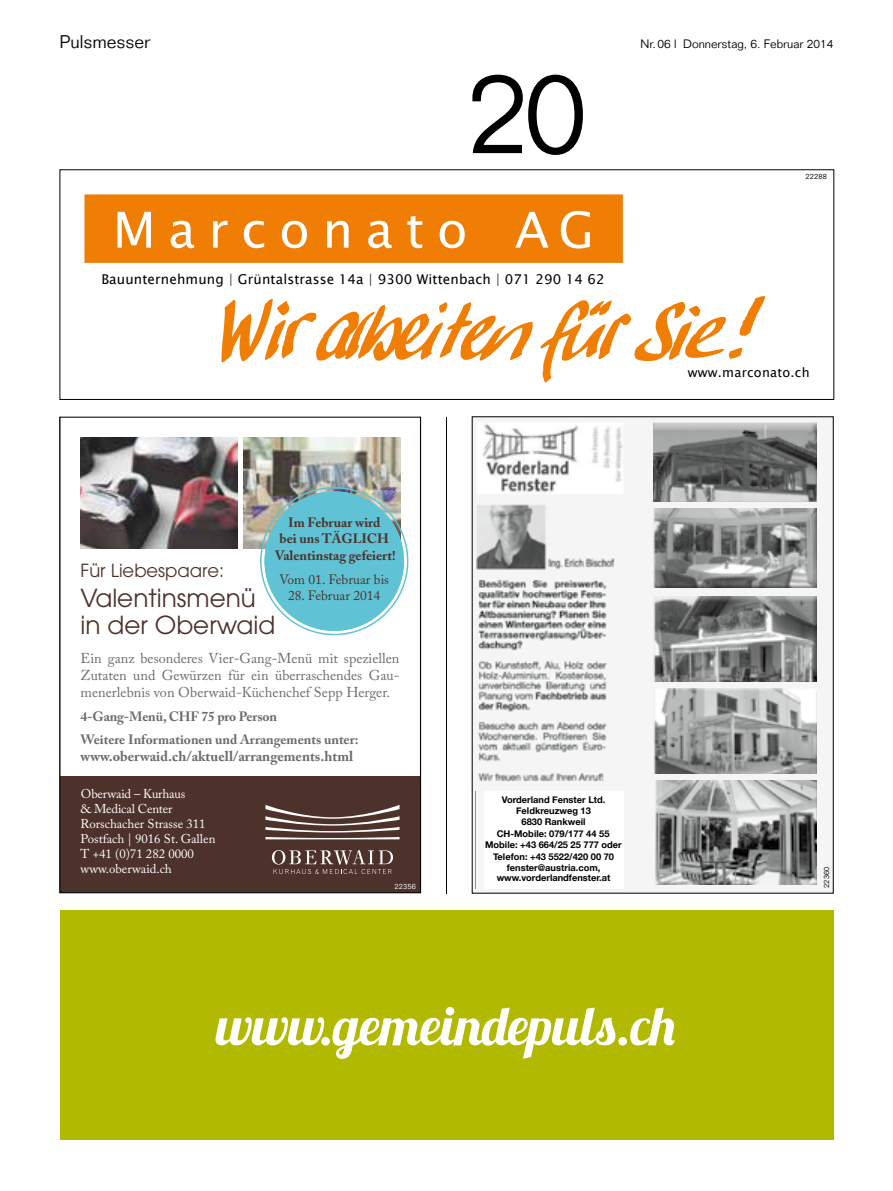
<style>
.page{position:relative;width:893px;height:1191px;background:#fff}
.page>*{position:absolute;margin:0;border:0;box-sizing:border-box;transform-origin:0 0}
.t1{font:300 114px "Folio";color:#000}
.t2{font:54px "Lobster 1.3";color:#fff}
.t3{font:24.75px/27px "Avant Garde";color:#4d322b}
.t4{font:18px "Avant Garde";color:#4d322b}
.t5{font:300 18px "Folio";color:#000}
.t6{font:14.25px/17.2px "Adobe Caslon Pro";color:#6a6c6c;text-align:justify}
.t7{font:700 14.25px "Adobe Caslon Pro";color:#6a6c6c}
.t8{font:700 13.5px/23.2px "Adobe Caslon Pro";color:#6a6c6c}
.t9{font:13.5px "Lucida Sans Unicode";letter-spacing:.01em;color:#000}
.t10{font:700 13.5px/16.5px "Adobe Caslon";color:#4d322b;text-align:center}
.t11{font:13.5px "Adobe Caslon";color:#4d322b}
.t12{font:12.75px/15px "Adobe Caslon Pro";color:#fff}
.t13{font:12.75px "Lucida Sans Unicode";letter-spacing:.02em;color:#000}
.t14{font:300 12px "Folio";color:#000}
.t15{font:700 9.3px/11.1px "Helvetica Neue";color:#000;text-align:center}
.t16{font:300 7.5px "Folio";letter-spacing:.02em;color:#000}
.t17{font:300 7.5px "Folio";letter-spacing:.02em;color:#fff}
</style>
<div class="page">
<hr style="left:446px;top:417px;width:1px;height:477px;background:#000">
<div style="left:60px;top:169px;width:774px;height:231px;border:1px solid #000"></div>
<svg style="left:540px;top:296px;width:225px;height:86px"></svg>
<svg style="left:221px;top:299px;width:312px;height:64px"></svg>
<svg style="left:84px;top:194px;width:539px;height:69px;background:#f18a1e"></svg>
<div style="left:60px;top:776px;width:361px;height:116px;background:#4d322b"></div>
<svg style="left:265px;top:805px;width:135px;height:34px"></svg>
<svg style="left:272px;top:850px;width:121px;height:24px"></svg>
<img style="left:243px;top:437px;width:158px;height:111px">
<img style="left:81px;top:437px;width:157px;height:111px">
<div style="left:265px;top:491px;width:139px;height:140px;background:#5fc3d5;border-radius:50%"></div>
<div style="left:265px;top:491px;width:139px;height:140px;border:4px solid #5fc3d5;border-radius:50%"></div>
<div style="left:60px;top:910px;width:773px;height:230px;background:#b1b900"></div>
<div style="left:475px;top:422px;width:342px;height:467px;background:#f5f5f5"></div>
<img style="left:654px;top:422px;width:163px;height:79px">
<img style="left:654px;top:508px;width:163px;height:80px">
<img style="left:654px;top:596px;width:163px;height:85px">
<img style="left:654px;top:688px;width:163px;height:85px">
<img style="left:654px;top:781px;width:163px;height:103px">
<img style="left:475px;top:497px;width:155px;height:73px">
<img style="left:474px;top:419px;width:150px;height:78px">
<img style="left:475px;top:570px;width:144px;height:220px">
<svg style="left:476px;top:791px;width:148px;height:98px"></svg>
<div style="left:609px;top:570px;width:10px;height:154px;background:#f5f5f5"></div>
<img style="left:619px;top:744px;width:9px;height:46px">
<img style="left:619px;top:724px;width:9px;height:20px">
<img style="left:619px;top:570px;width:9px;height:154px">
<img style="left:628px;top:646px;width:10px;height:154px">
<div style="left:624px;top:569px;width:11px;height:154px;background:#f5f5f5"></div>
<h3 class="t5" style="left:60px;top:31px;width:92px">Pulsmesser</h3>
<h1 class="t1" style="left:466px;top:45px;width:123px">20</h1>
<h3 class="t9" style="left:101px;top:268px;width:505px">Bauunternehmung | Grüntalstrasse 14a | 9300 Wittenbach | 071 290 14 62</h3>
<p class="t14" style="left:640px;top:36px;width:194px">Nr.06 l Donnerstag, 6. Februar 2014</p>
<p class="t16" style="left:805px;top:172px;width:23px">22288</p>
<h3 class="t13" style="left:688px;top:363px;width:123px">www.marconato.ch</h3>
<h3 class="t10" style="left:275px;top:514px;width:122px">Im Februar wird<br>bei uns TÄGLICH<br>Valentinstag gefeiert!</h3>
<h3 class="t11" style="left:279px;top:571px;width:111px">Vom 01. Februar bis</h3>
<h3 class="t11" style="left:288px;top:588px;width:94px">28. Februar 2014</h3>
<h3 class="t4" style="left:81px;top:560px;width:145px">Für Liebespaare:</h3>
<h3 class="t3" style="left:81px;top:585px;width:196px">Valentinsmenü in der Oberwaid</h3>
<h3 class="t6" style="left:81px;top:649px;width:320px">Ein ganz besonderes Vier-Gang-Menü mit speziellen Zutaten und Gewürzen für ein überraschendes Gau&shy;menerlebnis von Oberwaid-Küchenchef Sepp Herger.</h3>
<h3 class="t8" style="left:81px;top:704px;width:279px">4-Gang-Menü, CHF 75 pro Person<br>Weitere Informationen und Arrangements unter:</h3>
<h3 class="t7" style="left:81px;top:748px;width:274px">www.oberwaid.ch/aktuell/arrangements.html</h3>
<h3 class="t12" style="left:81px;top:786px;width:136px">Oberwaid – Kurhaus<br>&amp; Medical Center<br>Rorschacher Strasse 311<br>Postfach | 9016 St. Gallen<br>T +41 (0)71 282 0000 www.oberwaid.ch</h3>
<p class="t17" style="left:394px;top:882px;width:23px">22356</p>
<p class="t15" style="left:502px;top:794px;width:105px">Vorderland Fenster Ltd.<br>Feldkreuzweg 13<br>6830 Rankweil</p>
<p class="t15" style="left:485px;top:839px;width:138px">Mobile: +43 664/25 25 777 oder</p>
<p class="t15" style="left:497px;top:828px;width:114px">CH-Mobile: 079/177 44 55</p>
<p class="t15" style="left:493px;top:850px;width:123px">Telefon: +43 5522/420 00 70 fenster@austria.com,</p>
<p class="t15" style="left:497px;top:872px;width:115px">www.vorderlandfenster.at</p>
<p class="t16" style="left:822px;top:888px;width:23px;rotate:-90deg">22360</p>
<h2 class="t2" style="left:216px;top:991px;width:462px">www.gemeindepuls.ch</h2>
</div>
